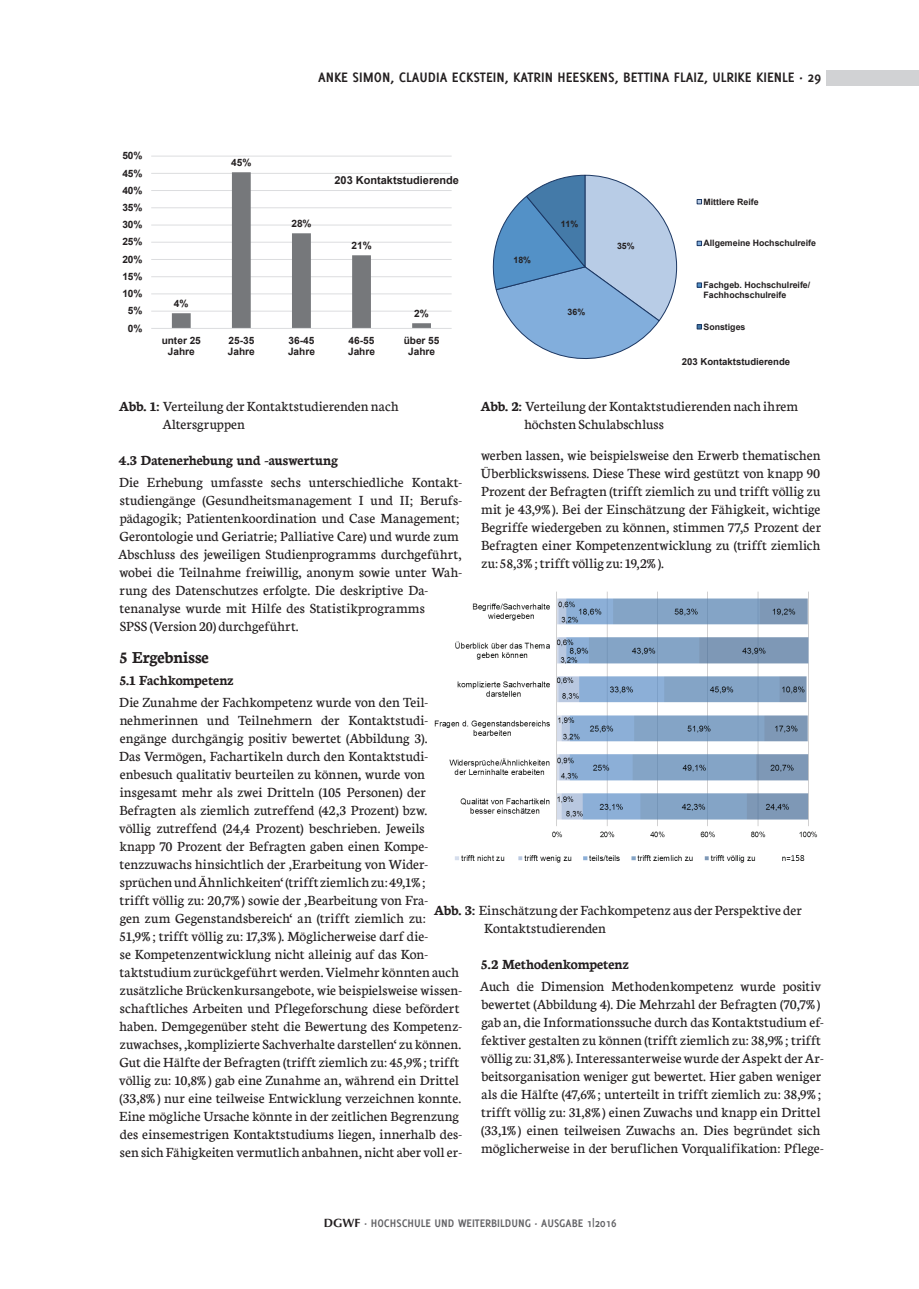
<style>
.page{position:relative;width:919px;height:1289px;background:#fff}
.page>*{position:absolute;margin:0;border:0;box-sizing:border-box;transform-origin:0 0}
.t1{font:700 18px "Neuton";color:#231f20}
.t2{font:15px/18px "Neuton";letter-spacing:.01em;color:#231f20}
.t3{font:700 15px "Delicious";color:#231f20}
.t4{font:700 15px "Neuton";color:#231f20}
.t5{font:700 12px "Delicious";color:#636366}
.t6{font:700 10.95px "Arial";color:#231f20}
.t7{font:700 10.2px "Arial";color:#231f20}
.t8{font:700 10.05px/11.6px "Arial";color:#231f20}
.t9{font:10.05px "Arial";color:#231f20}
.t10{font:700 9.6px "Arial";color:#231f20}
.t11{font:700 8.85px/10.1px "Arial";color:#231f20}
.s1{font-weight:700}
.s2{font-family:"Optima LT Std";color:#231f20}
</style>
<div class="page">
<div style="left:826px;top:70px;width:92px;height:16px;background:#d1d2d4"></div>
<svg style="left:151px;top:155px;width:301px;height:174px"></svg>
<svg style="left:492px;top:174px;width:210px;height:185px"></svg>
<img style="left:434px;top:591px;width:384px;height:272px">
<p class="t3" style="left:318px;top:68px;width:504px">ANKE SIMON, CLAUDIA ECKSTEIN, KATRIN HEESKENS, BETTINA FLAIZ, ULRIKE KIENLE · 29</p>
<p class="t8" style="left:122px;top:150px;width:22px">50%</p>
<p class="t7" style="left:122px;top:166px;width:22px">45%</p>
<p class="t8" style="left:122px;top:185px;width:22px">40%</p>
<p class="t8" style="left:122px;top:202px;width:22px">35%</p>
<p class="t8" style="left:122px;top:219px;width:22px">30%</p>
<p class="t8" style="left:122px;top:236px;width:22px">25%</p>
<p class="t7" style="left:122px;top:252px;width:22px">20%</p>
<p class="t8" style="left:122px;top:271px;width:22px">15%</p>
<p class="t8" style="left:122px;top:288px;width:22px">10%</p>
<p class="t8" style="left:128px;top:305px;width:16px">5%</p>
<p class="t8" style="left:128px;top:322px;width:16px">0%</p>
<p class="t8" style="left:174px;top:298px;width:16px">4%</p>
<p class="t8" style="left:231px;top:157px;width:22px">45%</p>
<p class="t8" style="left:291px;top:218px;width:22px">28%</p>
<p class="t6" style="left:334px;top:173px;width:126px">203 Kontaktstudierende</p>
<p class="t8" style="left:351px;top:240px;width:22px">21%</p>
<p class="t8" style="left:414px;top:308px;width:16px">2%</p>
<p class="t8" style="left:162px;top:334px;width:41px;text-align:center">unter 25<br>Jahre</p>
<p class="t8" style="left:228px;top:334px;width:28px">25-35<br>Jahre</p>
<p class="t8" style="left:288px;top:334px;width:28px">36-45<br>Jahre</p>
<p class="t8" style="left:348px;top:334px;width:28px">46-55<br>Jahre</p>
<p class="t8" style="left:403px;top:334px;width:37px;text-align:center">über 55<br>Jahre</p>
<p class="t11" style="left:513px;top:255px;width:19px">18%</p>
<p class="t11" style="left:560px;top:219px;width:19px">11%</p>
<p class="t11" style="left:567px;top:307px;width:19px">36%</p>
<p class="t11" style="left:617px;top:241px;width:19px">35%</p>
<p class="t11" style="left:703px;top:197px;width:57px">Mittlere Reife</p>
<p class="t11" style="left:703px;top:238px;width:114px">Allgemeine Hochschulreife</p>
<p class="t11" style="left:703px;top:280px;width:108px">Fachgeb. Hochschulreife/<br>Fachhochschulreife</p>
<p class="t11" style="left:703px;top:322px;width:43px">Sonstiges</p>
<p class="t10" style="left:681px;top:355px;width:110px">203 Kontaktstudierende</p>
<p class="t9" style="left:113px;top:396px;width:363px">Abb. 2: Verteilung der Kontaktstudierenden nach ihrem höchsten Schulabschluss</p>
<p class="t2" style="left:163px;top:396px;width:237px;text-indent:-44px"><span class="s1">Abb. 1:</span> Verteilung der Kontaktstudierenden nach<br>Altersgruppen</p>
<p class="t2" style="left:524px;top:396px;width:275px;text-indent:-44px"><span class="s1">Abb. 2:</span> Verteilung der Kontaktstudierenden nach ihrem höchsten Schulabschluss</p>
<p class="t2" style="left:481px;top:446px;width:341px;text-align:justify">werben lassen, wie beispielsweise den Erwerb thematischen Überblickswissens. Diese These wird gestützt von knapp 90<br>Prozent der Befragten (trifft ziemlich zu und trifft völlig zu mit je 43,9%). Bei der Einschätzung der Fähigkeit, wichtige Begriffe wiedergeben zu können, stimmen 77,5 Prozent der Befragten einer Kompetenzentwicklung zu (trifft ziemlich zu: 58,3%; trifft völlig zu: 19,2%).</p>
<p class="t4" style="left:119px;top:450px;width:221px">4.3 Datenerhebung und -auswertung</p>
<p class="t2" style="left:118px;top:472px;width:345px">Die Erhebung umfasste sechs unterschiedliche Kontakt&shy;studiengänge (Gesundheitsmanagement I und II; Berufs&shy;pädagogik; Patientenkoordination und Case Management; Gerontologie und Geriatrie; Palliative Care) und wurde zum Abschluss des jeweiligen Studienprogramms durchgeführt, wobei die Teilnahme freiwillig, anonym sowie unter Wah&shy;rung des Datenschutzes erfolgte. Die deskriptive Da&shy;tenanalyse wurde mit Hilfe des Statistikprogramms<br>SPSS (Version 20) durchgeführt.</p>
<p class="t1" style="left:120px;top:645px;width:90px">5 Ergebnisse</p>
<p class="t4" style="left:120px;top:670px;width:115px">5.1 Fachkompetenz</p>
<p class="t2" style="left:119px;top:693px;width:344px">Die Zunahme der Fachkompetenz wurde von den Teil&shy;nehmerinnen und Teilnehmern der Kontaktstudi&shy;engänge durchgängig positiv bewertet (Abbildung 3).<br>Das Vermögen, Fachartikeln durch den Kontaktstudi&shy;enbesuch qualitativ beurteilen zu können, wurde von insgesamt mehr als zwei Dritteln (105 Personen) der Befragten als ziemlich zutreffend (42,3 Prozent) bzw. völlig zutreffend (24,4 Prozent) beschrieben. Jeweils knapp 70 Prozent der Befragten gaben einen Kompe&shy;tenzzuwachs hinsichtlich der ‚Erarbeitung von Wider&shy;sprüchen und Ähnlichkeiten‘ (trifft ziemlich zu: 49,1%;<br>trifft völlig zu: 20,7%) sowie der ‚Bearbeitung von Fra-<br>gen zum Gegenstandsbereich‘ an (trifft ziemlich zu:<br>51,9%; trifft völlig zu: 17,3%). Möglicherweise darf die-<br>se Kompetenzentwicklung nicht alleinig auf das Kon&shy;taktstudium zurückgeführt werden. Vielmehr könnten auch zusätzliche Brückenkursangebote, wie beispielsweise wissen&shy;schaftliches Arbeiten und Pflegeforschung diese befördert haben. Demgegenüber steht die Bewertung des Kompetenz&shy;zuwachses, ‚komplizierte Sachverhalte darstellen‘ zu können.<br>Gut die Hälfte der Befragten (trifft ziemlich zu: 45,9%; trifft völlig zu: 10,8%) gab eine Zunahme an, während ein Drittel (33,8%) nur eine teilweise Entwicklung verzeichnen konnte.<br>Eine mögliche Ursache könnte in der zeitlichen Begrenzung des einsemestrigen Kontaktstudiums liegen, innerhalb des&shy;sen sich Fähigkeiten vermutlich anbahnen, nicht aber voll er-</p>
<p class="t2" style="left:484px;top:900px;width:319px;text-indent:-50px"><span class="s1">Abb. 3:</span> Einschätzung der Fachkompetenz aus der Perspektive der<br>Kontaktstudierenden</p>
<p class="t4" style="left:481px;top:954px;width:149px">5.2 Methodenkompetenz</p>
<p class="t2" style="left:480px;top:976px;width:345px">Auch die Dimension Methodenkompetenz wurde positiv bewertet (Abbildung 4). Die Mehrzahl der Befragten (70,7%) gab an, die Informationssuche durch das Kontaktstudium ef&shy;fektiver gestalten zu können (trifft ziemlich zu: 38,9%; trifft völlig zu: 31,8%). Interessanterweise wurde der Aspekt der Ar&shy;beitsorganisation weniger gut bewertet. Hier gaben weniger als die Hälfte (47,6%; unterteilt in trifft ziemlich zu: 38,9%; trifft völlig zu: 31,8%) einen Zuwachs und knapp ein Drittel (33,1%) einen teilweisen Zuwachs an. Dies begründet sich möglicherweise in der beruflichen Vorqualifikation: Pflege-</p>
<p class="t5" style="left:324px;top:1216px;width:294px"><span class="s2">DGWF</span> · HOCHSCHULE UND WEITERBILDUNG · AUSGABE 1|2016</p>
</div>
